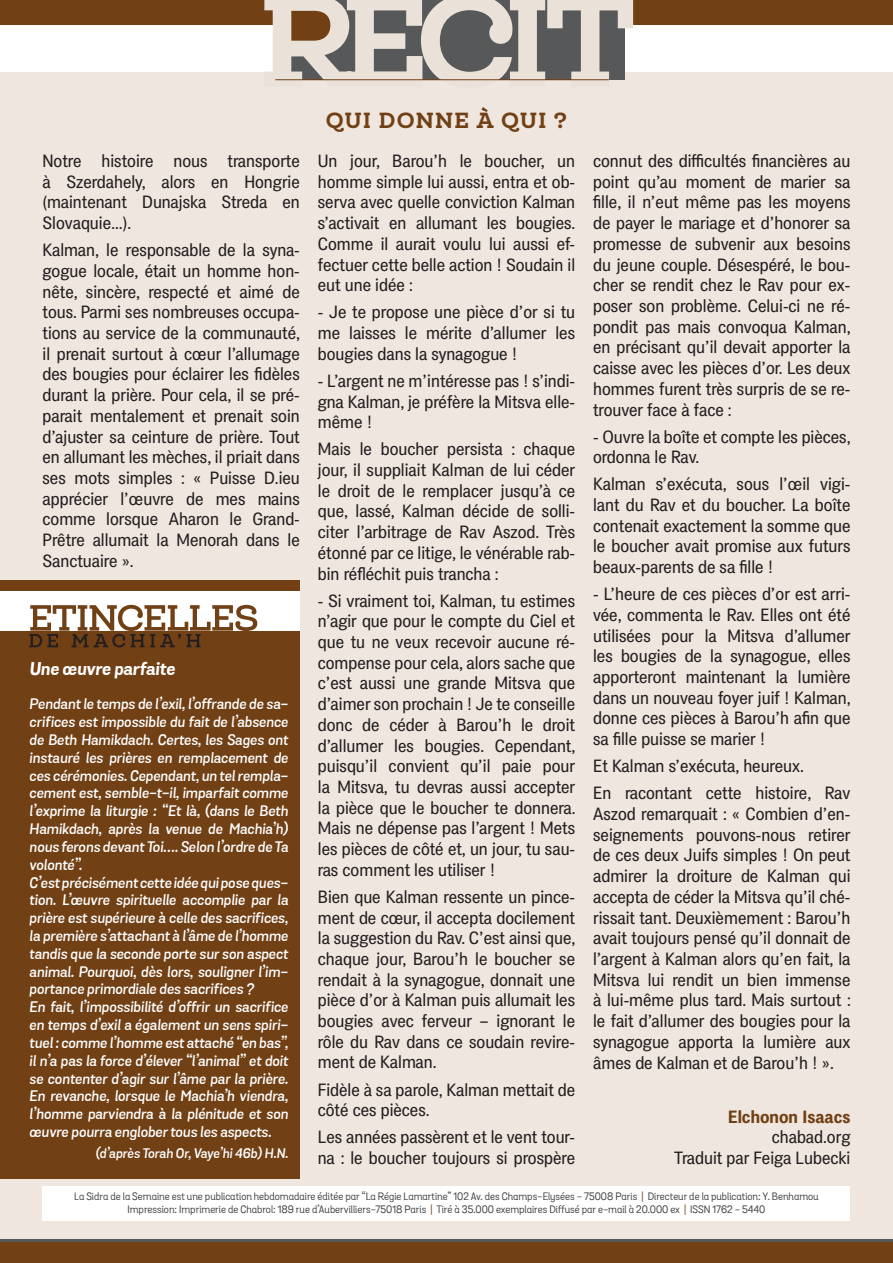
<style>
.page{position:relative;width:893px;height:1263px;background:#fff}
.page>*{position:absolute;margin:0;border:0;box-sizing:border-box;transform-origin:0 0}
.t1{font:900 21px "Queulat";letter-spacing:.035em;color:#714015}
.t2{font:18px "Grota Sans Alt Bold Italic 02933";color:#fff}
.t3{font:17.25px/20.7px "PF Das Grotesk Pro";color:#231f20;text-align:justify}
.t4{font:700 17.25px "PF Das Grotesk Pro";color:#714015}
.t5{font:14.85px/17.9px "Grota Sans Alt Semi Bold Italic 26445";color:#fff}
.t6{font:13.5px "Grota Sans Alt Semi Bold Italic 26445";color:#fff}
.t7{font:10.5px/12.6px "Grota Sans Alt Regular 96724";color:#3e3e3f;text-align:center}
.s1{color:#7b4d22}
</style>
<div class="page">
<div style="left:0;top:72px;width:893px;height:1191px;background:#efe6df"></div>
<div style="left:43px;top:1185px;width:807px;height:35px;background:#fff"></div>
<div style="left:0;top:1240px;width:893px;height:23px;background:#714015"></div>
<div style="left:0;top:0;width:893px;height:25px;background:#714015"></div>
<svg style="left:264px;top:0;width:369px;height:81px;background:#aca69f"></svg>
<hr style="left:275px;top:79px;width:334px;height:1px;background:#714015">
<div style="left:0;top:580px;width:300px;height:599px;background:#714015"></div>
<div style="left:0;top:591px;width:300px;height:40px;background:#fff"></div>
<svg style="left:29px;top:605px;width:228px;height:42px"></svg>
<hr style="left:0;top:1239px;width:893px;height:2px;background:#57585a">
<p class="t3" style="left:43px;top:151px;width:259px">Notre histoire nous transporte à Szerdahely, alors en Hongrie (maintenant Dunajska Streda en Slovaquie…).</p>
<p class="t3" style="left:43px;top:240px;width:259px">Kalman, le responsable de la syna&shy;gogue locale, était un homme hon&shy;nête, sincère, respecté et aimé de tous. Parmi ses nombreuses occupa&shy;tions au service de la communauté, il prenait surtout à cœur l’allumage des bougies pour éclairer les fidèles durant la prière. Pour cela, il se pré&shy;parait mentalement et prenait soin d’ajuster sa ceinture de prière. Tout en allumant les mèches, il priait dans ses mots simples : « Puisse D.ieu apprécier l’œuvre de mes mains comme lorsque Aharon le Grand-Prêtre allumait la Menorah dans le Sanctuaire ».</p>
<p class="t2" style="left:29px;top:658px;width:147px">Une œuvre parfaite</p>
<p class="t5" style="left:29px;top:696px;width:260px">Pendant le temps de l’exil, l’offrande de sa&shy;crifices est impossible du fait de l’absence de Beth Hamikdach. Certes, les Sages ont instauré les prières en remplacement de ces cérémonies. Cependant, un tel rempla&shy;cement est, semble-t-il, imparfait comme l’exprime la liturgie : “Et là, (dans le Beth Hamikdach, après la venue de Machia’h) nous ferons devant Toi…. Selon l’ordre de Ta volonté”.<br>C’est précisément cette idée qui pose ques&shy;tion. L’œuvre spirituelle accomplie par la prière est supérieure à celle des sacrifices, la première s’attachant à l’âme de l’homme tandis que la seconde porte sur son aspect animal. Pourquoi, dès lors, souligner l’im&shy;portance primordiale des sacrifices ?<br>En fait, l’impossibilité d’offrir un sacrifice en temps d’exil a également un sens spiri&shy;tuel : comme l’homme est attaché “en bas”, il n’a pas la force d’élever “l’animal” et doit se contenter d’agir sur l’âme par la prière.<br>En revanche, lorsque le Machia’h viendra, l’homme parviendra à la plénitude et son œuvre pourra englober tous les aspects.</p>
<p class="t6" style="left:95px;top:1145px;width:194px">(d’après Torah Or, Vaye’hi 46b) H.N.</p>
<p class="t1" style="left:326px;top:106px;width:243px">QUI DONNE À QUI ?</p>
<p class="t3" style="left:318px;top:151px;width:259px">Un jour, Barou’h le boucher, un homme simple lui aussi, entra et ob&shy;serva avec quelle conviction Kalman s’activait en allumant les bougies.<br>Comme il aurait voulu lui aussi ef&shy;fectuer cette belle action ! Soudain il eut une idée :</p>
<p class="t3" style="left:318px;top:302px;width:259px">- Je te propose une pièce d’or si tu me laisses le mérite d’allumer les bougies dans la synagogue !</p>
<p class="t3" style="left:318px;top:371px;width:259px">- L’argent ne m’intéresse pas ! s’indi&shy;gna Kalman, je préfère la Mitsva elle&shy;même !</p>
<p class="t3" style="left:318px;top:439px;width:259px">Mais le boucher persista : chaque jour, il suppliait Kalman de lui céder le droit de le remplacer jusqu’à ce que, lassé, Kalman décide de solli&shy;citer l’arbitrage de Rav Aszod. Très étonné par ce litige, le vénérable rab&shy;bin réfléchit puis trancha :</p>
<p class="t3" style="left:318px;top:590px;width:259px">- Si vraiment toi, Kalman, tu estimes n’agir que pour le compte du Ciel et que tu ne veux recevoir aucune ré&shy;compense pour cela, alors sache que c’est aussi une grande Mitsva que d’aimer son prochain ! Je te conseille donc de céder à Barou’h le droit d’allumer les bougies. Cependant, puisqu’il convient qu’il paie pour la Mitsva, tu devras aussi accepter la pièce que le boucher te donnera.<br>Mais ne dépense pas l’argent ! Mets les pièces de côté et, un jour, tu sau&shy;ras comment les utiliser !</p>
<p class="t3" style="left:318px;top:887px;width:259px">Bien que Kalman ressente un pince&shy;ment de cœur, il accepta docilement la suggestion du Rav. C’est ainsi que, chaque jour, Barou’h le boucher se rendait à la synagogue, donnait une pièce d’or à Kalman puis allumait les bougies avec ferveur – ignorant le rôle du Rav dans ce soudain revire&shy;ment de Kalman.</p>
<p class="t3" style="left:318px;top:1079px;width:259px">Fidèle à sa parole, Kalman mettait de côté ces pièces.</p>
<p class="t3" style="left:318px;top:1127px;width:259px">Les années passèrent et le vent tour&shy;na : le boucher toujours si prospère</p>
<p class="t3" style="left:593px;top:151px;width:259px">connut des difficultés financières au point qu’au moment de marier sa fille, il n’eut même pas les moyens de payer le mariage et d’honorer sa promesse de subvenir aux besoins du jeune couple. Désespéré, le bou&shy;cher se rendit chez le Rav pour ex&shy;poser son problème. Celui-ci ne ré&shy;pondit pas mais convoqua Kalman, en précisant qu’il devait apporter la caisse avec les pièces d’or. Les deux hommes furent très surpris de se re&shy;trouver face à face :</p>
<p class="t3" style="left:593px;top:426px;width:259px">- Ouvre la boîte et compte les pièces, ordonna le Rav.</p>
<p class="t3" style="left:593px;top:474px;width:259px">Kalman s’exécuta, sous l’œil vigi&shy;lant du Rav et du boucher. La boîte contenait exactement la somme que le boucher avait promise aux futurs beaux-parents de sa fille !</p>
<p class="t3" style="left:593px;top:584px;width:259px">- L’heure de ces pièces d’or est arri&shy;vée, commenta le Rav. Elles ont été utilisées pour la Mitsva d’allumer les bougies de la synagogue, elles apporteront maintenant la lumière dans un nouveau foyer juif ! Kalman, donne ces pièces à Barou’h afin que sa fille puisse se marier !</p>
<p class="t3" style="left:593px;top:753px;width:259px;line-height:27.2px">Et Kalman s’exécuta, heureux.<br>En racontant cette histoire, Rav</p>
<p class="t3" style="left:593px;top:804px;width:259px">Aszod remarquait : « Combien d’en&shy;seignements pouvons-nous retirer de ces deux Juifs simples ! On peut admirer la droiture de Kalman qui accepta de céder la Mitsva qu’il ché&shy;rissait tant. Deuxièmement : Barou’h avait toujours pensé qu’il donnait de l’argent à Kalman alors qu’en fait, la Mitsva lui rendit un bien immense à lui-même plus tard. Mais surtout : le fait d’allumer des bougies pour la synagogue apporta la lumière aux âmes de Kalman et de Barou’h ! ».</p>
<p class="t4" style="left:728px;top:1105px;width:124px">Elchonon Isaacs</p>
<p class="t3" style="left:674px;top:1127px;width:178px;text-align:right">chabad.org<br>Traduit par Feiga Lubecki</p>
<p class="t7" style="left:74px;top:1191px;width:746px">La Sidra de la Semaine est une publication hebdomadaire éditée par “La Régie Lamartine” 102 Av. des Champs-Elysées - 75008 Paris <span class="s1">|</span> Directeur de la publication: Y. Benhamou<br>Impression: Imprimerie de Chabrol: 189 rue d’Aubervilliers-75018 Paris <span class="s1">|</span> Tiré à 35.000 exemplaires Diffusé par e-mail à 20.000 ex <span class="s1">|</span> ISSN 1762 - 5440</p>
</div>
